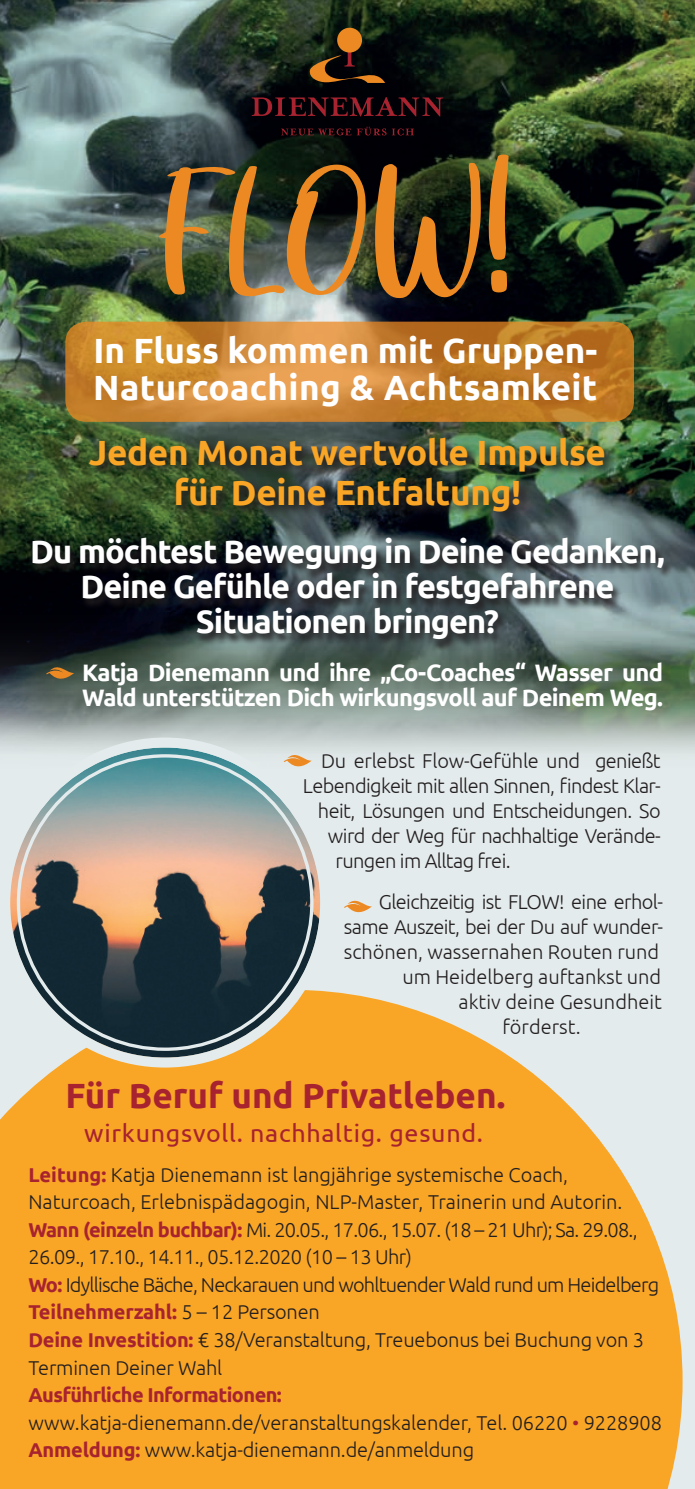
<style>
.page{position:relative;width:695px;height:1489px;background:#fff}
.page>*{position:absolute;margin:0;border:0;box-sizing:border-box;transform-origin:0 0}
.t1{font:96.25px "Great Wishes";color:#ec8922}
.t2{font:700 35px/37.5px "Ubuntu";color:#fff}
.t3{font:700 35px/40px "Ubuntu";letter-spacing:-.01em;color:#f9a526;text-align:center}
.t4{font:700 35px "Ubuntu";color:#a7232f}
.t5{font:700 32.5px/35px "Ubuntu";letter-spacing:-.03em;color:#fff;text-align:center}
.t6{font:25px "Ubuntu";letter-spacing:.03em;color:#a7232f}
.t7{font:700 23.75px/25px "Ubuntu";letter-spacing:-.03em;color:#fff}
.t8{font:300 20px/27.5px "Ubuntu";letter-spacing:-.01em;color:#231f20}
.t9{font:300 20px "Ubuntu";letter-spacing:-.03em;color:#231f20}
.s1{font-weight:700;color:#a7232f}
.s2{color:#a7232f}
</style>
<div class="page">
<div style="left:0;top:0;width:694px;height:1488px;background:#e4ebec"></div>
<img style="left:0;top:0;width:694px;height:753px">
<svg style="left:0;top:992px;width:682px;height:496px;background:#f6ac3b"></svg>
<svg style="left:252px;top:97px;width:191px;height:19px;background:#390c14"></svg>
<svg style="left:281px;top:127px;width:133px;height:8px"></svg>
<svg style="left:308px;top:28px;width:77px;height:55px;background:#412e13"></svg>
<svg style="left:0;top:732px;width:335px;height:340px"></svg>
<svg style="left:15px;top:752px;width:300px;height:300px"></svg>
<svg style="left:65px;top:321px;width:569px;height:101px;background:#c88331"></svg>
<img style="left:88px;top:435px;width:529px;height:88px">
<div style="left:30px;top:538px;width:643px;height:113px;background:#231f20;opacity:.94"></div>
<svg style="left:283px;top:754px;width:28px;height:15px"></svg>
<svg style="left:344px;top:900px;width:27px;height:13px"></svg>
<svg style="left:46px;top:666px;width:28px;height:15px"></svg>
<h1 class="t1" style="left:157px;top:205px;width:359px">FLOW!</h1>
<h2 class="t2" style="left:93px;top:331px;width:505px">In Fluss kommen mit Gruppen-<br>Naturcoaching &amp; Achtsamkeit</h2>
<h2 class="t3" style="left:89px;top:431px;width:518px">Jeden Monat wertvolle Impulse für Deine Entfaltung!</h2>
<h3 class="t5" style="left:30px;top:533px;width:636px">Du möchtest Bewegung in Deine Gedanken,<br>Deine Gefühle oder in festgefahrene<br>Situationen bringen?</h3>
<p class="t7" style="left:82px;top:659px;width:582px">Katja Dienemann und ihre „Co-Coaches“ Wasser und<br>Wald unterstützen Dich wirkungsvoll auf Deinem Weg.</p>
<p class="t8" style="left:321px;top:746px;width:341px">Du erlebst Flow-Gefühle und genießt</p>
<p class="t9" style="left:303px;top:774px;width:359px">Lebendigkeit mit allen Sinnen, findest Klar-</p>
<p class="t9" style="left:318px;top:799px;width:344px">heit, Lösungen und Entscheidungen. So</p>
<p class="t9" style="left:328px;top:824px;width:334px">wird der Weg für nachhaltige Verände-</p>
<p class="t9" style="left:335px;top:849px;width:177px">rungen im Alltag frei.</p>
<p class="t9" style="left:379px;top:890px;width:286px">Gleichzeitig ist FLOW! eine erhol-</p>
<p class="t9" style="left:344px;top:915px;width:320px">same Auszeit, bei der Du auf wunder-</p>
<p class="t8" style="left:344px;top:937px;width:317px">schönen, wassernahen Routen rund</p>
<p class="t8" style="left:402px;top:962px;width:260px">um Heidelberg auftankst und</p>
<p class="t8" style="left:458px;top:987px;width:205px">aktiv deine Gesundheit</p>
<p class="t8" style="left:502px;top:1012px;width:80px">förderst.</p>
<h2 class="t4" style="left:66px;top:1073px;width:441px">Für Beruf und Privatleben.</h2>
<p class="t6" style="left:84px;top:1118px;width:400px">wirkungsvoll. nachhaltig. gesund.</p>
<p class="t8" style="left:28px;top:1160px;width:632px"><span class="s1">Leitung:</span> Katja Dienemann ist langjährige systemische Coach, Naturcoach, Erlebnispädagogin, NLP-Master, Trainerin und Autorin.<br><span class="s1">Wann (einzeln buchbar):</span> Mi. 20.05., 17.06., 15.07. (18 – 21 Uhr); Sa. 29.08., 26.09., 17.10., 14.11., 05.12.2020 (10 – 13 Uhr)<br><span class="s1">Wo:</span> Idyllische Bäche, Neckarauen und wohltuender Wald rund um Heidelberg <span class="s1">Teilnehmerzahl:</span> 5 – 12 Personen<br><span class="s1">Deine Investition:</span> € 38/Veranstaltung, Treuebonus bei Buchung von 3<br>Terminen Deiner Wahl</p>
<p class="t8" style="left:28px;top:1380px;width:635px"><span class="s1">Ausführliche Informationen: </span>www.katja-dienemann.de/veranstaltungskalender, Tel. 06220 <span class="s2">•</span> 9228908<br><span class="s1">Anmeldung:</span> www.katja-dienemann.de/anmeldung</p>
</div>
